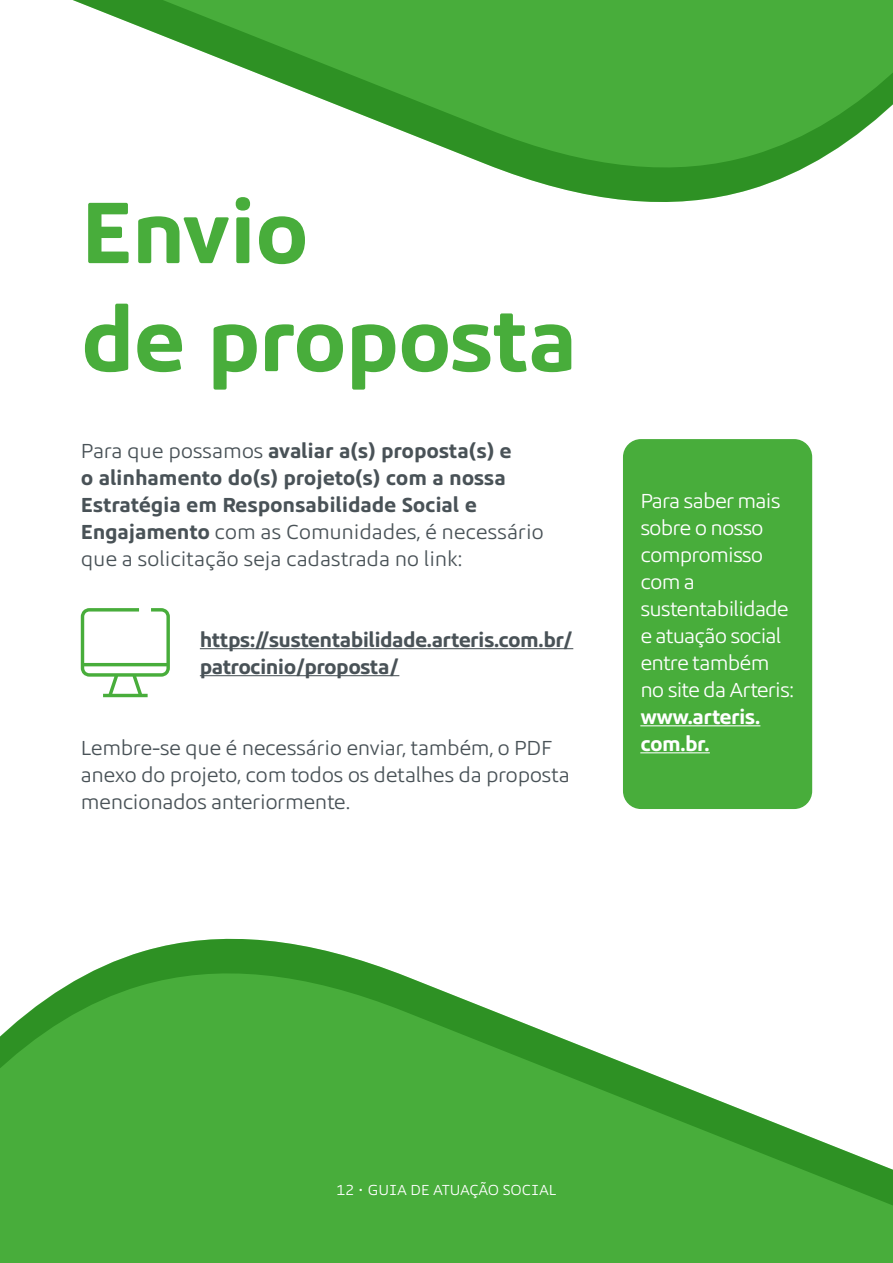
<style>
.page{position:relative;width:893px;height:1263px;background:#fff}
.page>*{position:absolute;margin:0;border:0;box-sizing:border-box;transform-origin:0 0}
.t1{font:700 90px/108px "Arteris Sans";letter-spacing:-.02em;color:#48ad3b}
.t2{font:700 21px/27px "Arteris Sans";letter-spacing:-.025em;color:#495257}
.t3{font:21px/27px "Arteris Sans";letter-spacing:-.02em;color:#495257}
.t4{font:21px/27px "Arteris Sans";letter-spacing:-.04em;color:#fff}
.t5{font:700 21px/27px "Arteris Sans";letter-spacing:-.03em;color:#fff}
.t6{font:15px "Arteris Sans";color:#fff}
.s1{font-weight:400}
.s2{font-weight:500}
</style>
<div class="page">
<svg style="left:0;top:938px;width:893px;height:325px;fill:#48ad3b"></svg>
<hr style="left:200px;top:648px;width:373px;height:1px;background:#495257">
<hr style="left:200px;top:675px;width:199px;height:1px;background:#495257">
<svg style="left:81px;top:608px;width:89px;height:89px"></svg>
<div style="left:623px;top:439px;width:189px;height:370px;background:#48ad3b;border-radius:18px"></div>
<hr style="left:640px;top:725px;width:120px;height:1px;background:#fff">
<hr style="left:640px;top:752px;width:70px;height:1px;background:#fff">
<svg style="left:73px;top:0;width:820px;height:202px;fill:#48ad3b"></svg>
<h1 class="t1" style="left:81px;top:179px;width:498px">Envio<br>de proposta</h1>
<p class="t2" style="left:81px;top:437px;width:465px"><span class="s1">Para que possamos</span> avaliar a(s) proposta(s) e<br>o alinhamento do(s) projeto(s) com a nossa Estratégia em Responsabilidade Social e Engajamento <span class="s1">com as Comunidades, é necessário que a solicitação seja cadastrada no link:</span></p>
<p class="t2" style="left:200px;top:626px;width:375px">https://sustentabilidade.arteris.com.br/ patrocinio/proposta/</p>
<p class="t3" style="left:81px;top:734px;width:491px">Lembre-se que é necessário enviar, também, o PDF anexo do projeto, com todos os detalhes da proposta mencionados anteriormente.</p>
<p class="t4" style="left:640px;top:487px;width:156px">Para saber mais sobre o nosso compromisso com a sustentabilidade e atuação social entre também no site da Arteris:</p>
<p class="t5" style="left:640px;top:703px;width:122px">www.arteris. com.br.</p>
<p class="t6" style="left:336px;top:1182px;width:222px">12 <span class="s2">•</span> GUIA DE ATUAÇÃO SOCIAL</p>
</div>
